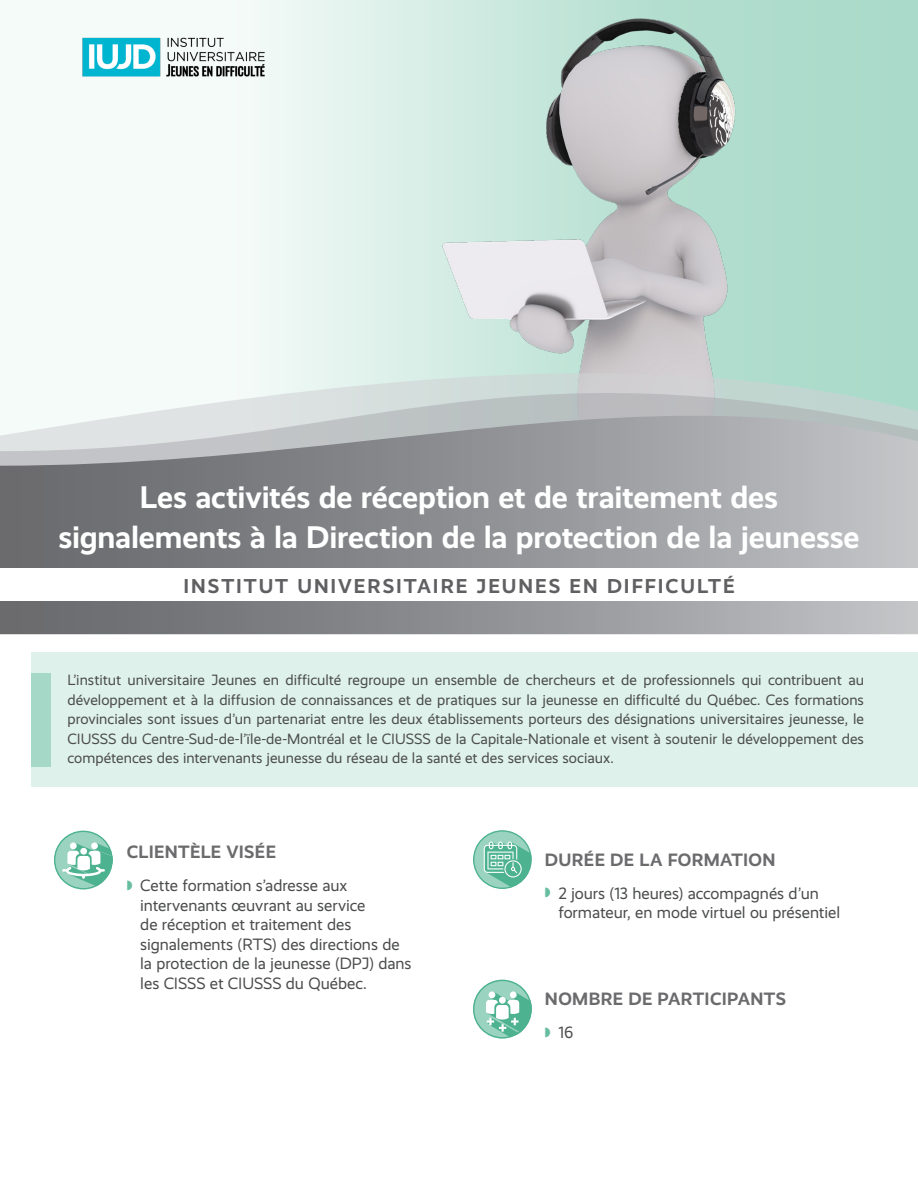
<style>
.page{position:relative;width:918px;height:1188px;background:#fff}
.page>*{position:absolute;margin:0;border:0;box-sizing:border-box;transform-origin:0 0}
.t1{font:700 31.5px/40.5px "Realist";letter-spacing:-.005em;color:#fff;text-align:center}
.Grand_titre{font:700 20.25px "Realist";letter-spacing:.095em;color:#606063}
.titre_filet_no{font:700 18px "Realist";letter-spacing:.015em;color:#6b6b6e}
.t2{font:16.5px/19.5px "Realist";letter-spacing:-.005em;color:#4b4c4d}
.t3{font:15px/19.5px "Realist";color:#4b4c4d;text-align:justify}
.s1{color:#67bd9f}
</style>
<div class="page">
<div style="left:0;top:0;width:918px;height:486px;background:#f5fbf9"></div>
<img style="left:303px;top:0;width:615px;height:372px">
<div style="left:31px;top:652px;width:887px;height:134px;background:#def1ea"></div>
<div style="left:31px;top:673px;width:20px;height:94px;background:#a6d8c7"></div>
<div style="left:473px;top:980px;width:59px;height:58px;background:#9ad3bf;border-radius:50%"></div>
<div style="left:473px;top:980px;width:59px;height:58px;border:1px solid #4db28f;border-radius:50%"></div>
<svg style="left:486px;top:992px;width:46px;height:45px"></svg>
<div style="left:474px;top:831px;width:57px;height:57px;background:#9ad3bf;border-radius:50%"></div>
<div style="left:473px;top:830px;width:59px;height:59px;border:1px solid #4db28f;border-radius:50%"></div>
<svg style="left:484px;top:842px;width:48px;height:45px"></svg>
<svg style="left:300px;top:372px;width:618px;height:20px;background:#c8dcd6"></svg>
<svg style="left:126px;top:392px;width:792px;height:24px;background:#cad3d2"></svg>
<svg style="left:0;top:416px;width:918px;height:218px;background:#999b9e"></svg>
<svg style="left:54px;top:831px;width:59px;height:58px"></svg>
<svg style="left:61px;top:843px;width:52px;height:43px"></svg>
<div style="left:54px;top:831px;width:59px;height:58px;border:1px solid #4db28f;border-radius:50%"></div>
<img style="left:82px;top:37px;width:183px;height:40px">
<div style="left:0;top:569px;width:918px;height:32px;background:#fff"></div>
<p class="t1" style="left:58px;top:477px;width:803px">Les activités de réception et de traitement des signalements à la Direction de la protection de la jeunesse</p>
<p class="Grand_titre" style="left:183px;top:574px;width:553px">INSTITUT UNIVERSITAIRE JEUNES EN DIFFICULTÉ</p>
<p class="t3" style="left:68px;top:671px;width:798px">L’institut universitaire Jeunes en difficulté regroupe un ensemble de chercheurs et de professionnels qui contribuent au développement et à la diffusion de connaissances et de pratiques sur la jeunesse en difficulté du Québec. Ces formations provinciales sont issues d’un partenariat entre les deux établissements porteurs des désignations universitaires jeunesse, le CIUSSS du Centre-Sud-de-l’ïle-de-Montréal et le CIUSSS de la Capitale-Nationale et visent à soutenir le développement des compétences des intervenants jeunesse du réseau de la santé et des services sociaux.</p>
<p class="titre_filet_no" style="left:127px;top:841px;width:151px">CLIENTÈLE VISÉE</p>
<p class="t2" style="left:140px;top:876px;width:273px;text-indent:-14px"><span class="s1">◗</span> Cette formation s’adresse aux intervenants œuvrant au service<br>de réception et traitement des signalements (RTS) des directions de la protection de la jeunesse (DPJ) dans les CISSS et CIUSSS du Québec.</p>
<p class="titre_filet_no" style="left:545px;top:849px;width:232px">DURÉE DE LA FORMATION</p>
<p class="t2" style="left:558px;top:884px;width:283px;text-indent:-14px"><span class="s1">◗</span> 2 jours (13 heures) accompagnés d’un formateur, en mode virtuel ou présentiel</p>
<p class="titre_filet_no" style="left:545px;top:989px;width:243px">NOMBRE DE PARTICIPANTS</p>
<p class="t2" style="left:545px;top:1023px;width:30px"><span class="s1">◗</span> 16</p>
</div>
